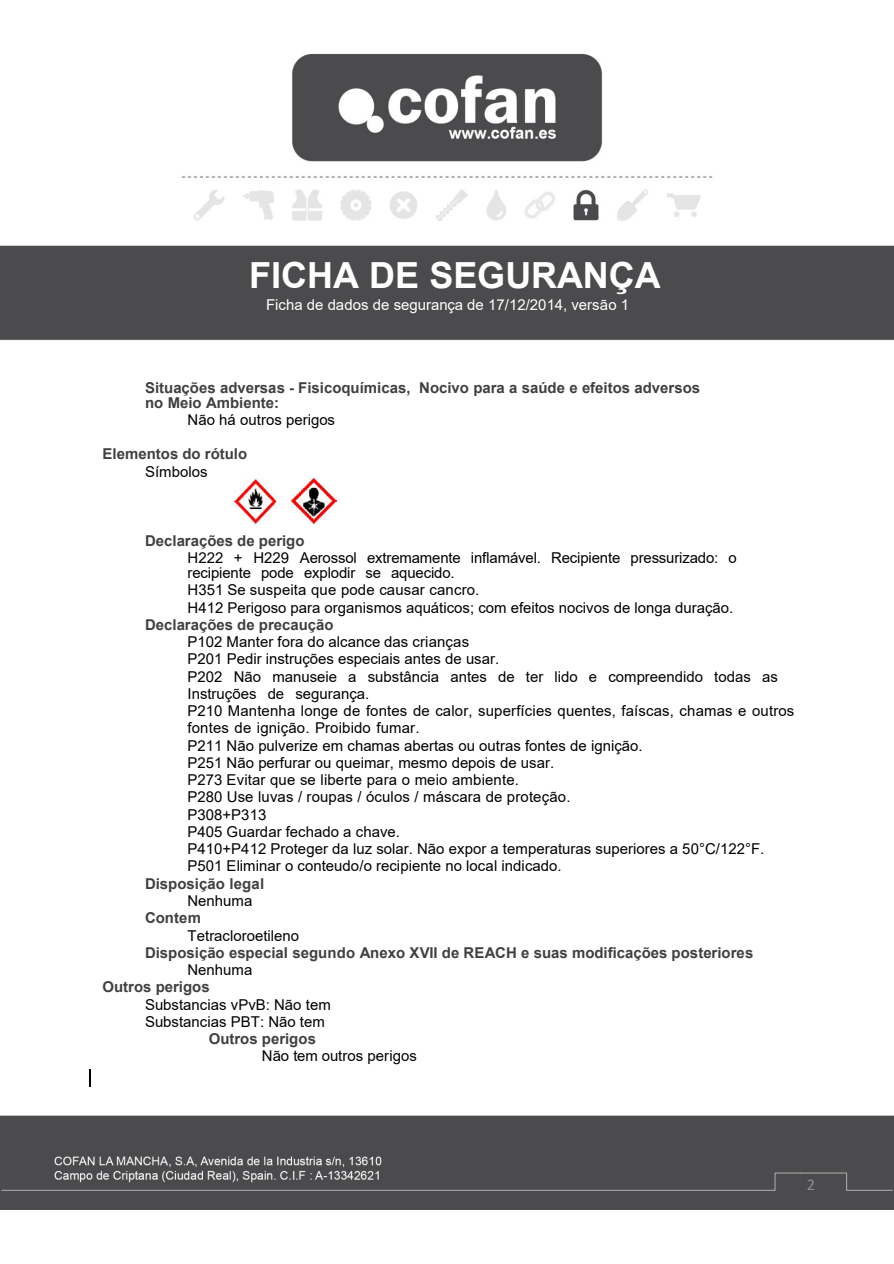
<style>
.page{position:relative;width:894px;height:1264px;background:#fff}
.page>*{position:absolute;margin:0;border:0;box-sizing:border-box;transform-origin:0 0}
.t1{font:700 36px "Arial";letter-spacing:-.005em;color:#fff}
.t2{font:16.5px "Calibri";color:#8c8c8c}
.t3{font:15px/17.2px "Arial";color:#000}
.t4{font:700 15px/15px "Arial";color:#404040}
.t5{font:15px "Arial";color:#fff}
</style>
<div class="page">
<img style="left:1px;top:53px;width:893px;height:1157px">
<svg style="left:1px;top:1171px;width:892px;height:20px;background:#575759"></svg>
<img style="left:229px;top:477px;width:54px;height:55px">
<svg style="left:89px;top:1069px;width:1px;height:17px"></svg>
<img style="left:290px;top:477px;width:46px;height:46px">
<h1 class="t1" style="left:249px;top:262px;width:413px">FICHA DE SEGURANÇA</h1>
<p class="t5" style="left:266px;top:299px;width:365px">Ficha de dados de segurança de 17/12/2014, versão 1</p>
<p class="t4" style="left:145px;top:381px;width:556px">Situações adversas - Fisicoquímicas, Nocivo para a saúde e efeitos adversos no Meio Ambiente:</p>
<p class="t3" style="left:188px;top:412px;width:149px">Não há outros perigos</p>
<p class="t4" style="left:103px;top:448px;width:146px">Elementos do rótulo</p>
<p class="t3" style="left:145px;top:464px;width:64px">Símbolos</p>
<p class="t4" style="left:145px;top:534px;width:161px">Declarações de perigo</p>
<p class="t3" style="left:188px;top:551px;width:551px;line-height:15px">H222 + H229 Aerossol extremamente inflamável. Recipiente pressurizado: o recipiente pode explodir se aquecido.</p>
<p class="t3" style="left:188px;top:582px;width:547px">H351 Se suspeita que pode causar cancro.<br>H412 Perigoso para organismos aquáticos; com efeitos nocivos de longa duração.</p>
<p class="t4" style="left:145px;top:618px;width:190px">Declarações de precaução</p>
<p class="t3" style="left:188px;top:634px;width:608px">P102 Manter fora do alcance das crianças<br>P201 Pedir instruções especiais antes de usar.<br>P202 Não manuseie a substância antes de ter lido e compreendido todas as Instruções de segurança.<br>P210 Mantenha longe de fontes de calor, superfícies quentes, faíscas, chamas e outros fontes de ignição. Proibido fumar.<br>P211 Não pulverize em chamas abertas ou outras fontes de ignição.<br>P251 Não perfurar ou queimar, mesmo depois de usar.<br>P273 Evitar que se liberte para o meio ambiente.<br>P280 Use luvas / roupas / óculos / máscara de proteção.<br>P308+P313<br>P405 Guardar fechado a chave.<br>P410+P412 Proteger da luz solar. Não expor a temperaturas superiores a 50°C/122°F.<br>P501 Eliminar o conteudo/o recipiente no local indicado.</p>
<p class="t4" style="left:145px;top:877px;width:121px">Disposição legal</p>
<p class="t3" style="left:187px;top:893px;width:66px">Nenhuma</p>
<p class="t4" style="left:145px;top:911px;width:57px">Contem</p>
<p class="t3" style="left:187px;top:928px;width:113px">Tetracloroetileno</p>
<p class="t4" style="left:145px;top:946px;width:610px">Disposição especial segundo Anexo XVII de REACH e suas modificações posteriores</p>
<p class="t3" style="left:187px;top:962px;width:66px">Nenhuma</p>
<p class="t4" style="left:103px;top:980px;width:109px">Outros perigos</p>
<p class="t3" style="left:145px;top:997px;width:187px">Substancias vPvB: Não tem<br>Substancias PBT: Não tem</p>
<p class="t4" style="left:209px;top:1032px;width:109px">Outros perigos</p>
<p class="t3" style="left:262px;top:1048px;width:157px">Não tem outros perigos</p>
<p class="t2" style="left:807px;top:1177px;width:10px">2</p>
</div>
